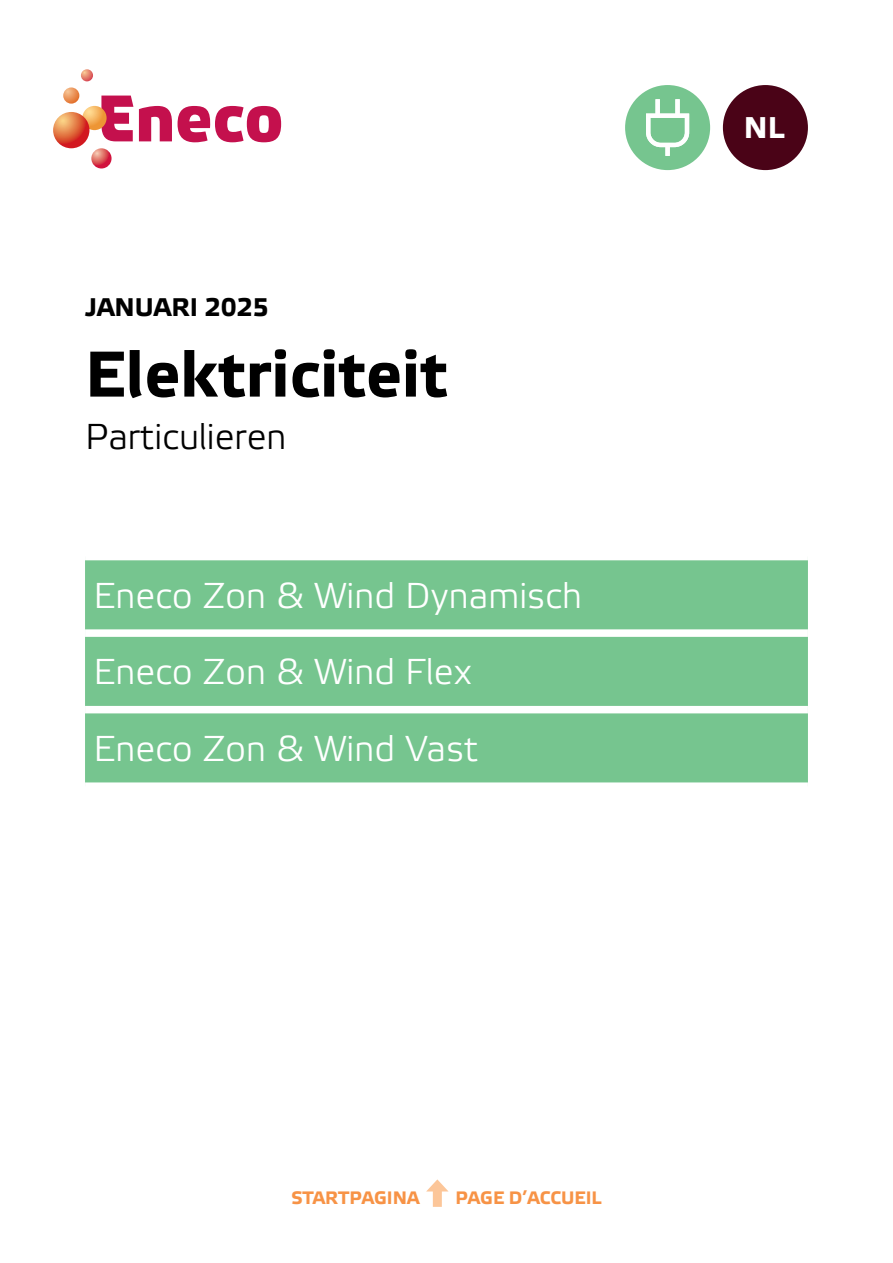
<style>
.page{position:relative;width:893px;height:1263px;background:#fff}
.page>*{position:absolute;margin:0;border:0;box-sizing:border-box;transform-origin:0 0}
.t1{font:700 64.5px "Etelka Text";color:#000}
.t2{font:300 36px/76.5px "Etelka";color:#fff}
.t3{font:300 36px "Etelka";color:#000}
.t4{font:700 30px "Etelka Text";color:#fff}
.t5{font:700 25.5px "Etelka Text";color:#000}
.t6{font:700 18px "Etelka Text";color:#f79346}
</style>
<div class="page">
<svg style="left:101px;top:96px;width:180px;height:46px"></svg>
<svg style="left:82px;top:106px;width:25px;height:24px"></svg>
<svg style="left:53px;top:112px;width:36px;height:36px"></svg>
<svg style="left:91px;top:148px;width:21px;height:20px"></svg>
<svg style="left:81px;top:69px;width:12px;height:12px"></svg>
<svg style="left:63px;top:87px;width:16px;height:17px"></svg>
<div style="left:433px;top:1187px;width:9px;height:20px;background:#fcc699"></div>
<svg style="left:427px;top:1179px;width:21px;height:12px"></svg>
<div style="left:85px;top:560px;width:723px;height:222px;background:#76c58f"></div>
<div style="left:85px;top:629px;width:723px;height:8px;background:#fff"></div>
<div style="left:85px;top:706px;width:723px;height:7px;background:#fff"></div>
<div style="left:625px;top:85px;width:85px;height:85px;background:#76c58f;border-radius:50%"></div>
<svg style="left:646px;top:99px;width:43px;height:57px"></svg>
<div style="left:723px;top:85px;width:85px;height:85px;background:#4a0317;border-radius:50%"></div>
<p class="t5" style="left:85px;top:291px;width:185px">JANUARI 2025</p>
<h1 class="t1" style="left:85px;top:334px;width:364px">Elektriciteit</h1>
<p class="t3" style="left:85px;top:415px;width:203px">Particulieren</p>
<p class="t2" style="left:94px;top:558px;width:490px">Eneco Zon &amp; Wind Dynamisch<br>Eneco Zon &amp; Wind Flex<br>Eneco Zon &amp; Wind Vast</p>
<p class="t4" style="left:744px;top:109px;width:42px">NL</p>
<p class="t6" style="left:291px;top:1186px;width:130px">STARTPAGINA</p>
<p class="t6" style="left:456px;top:1186px;width:147px">PAGE D’ACCUEIL</p>
</div>
